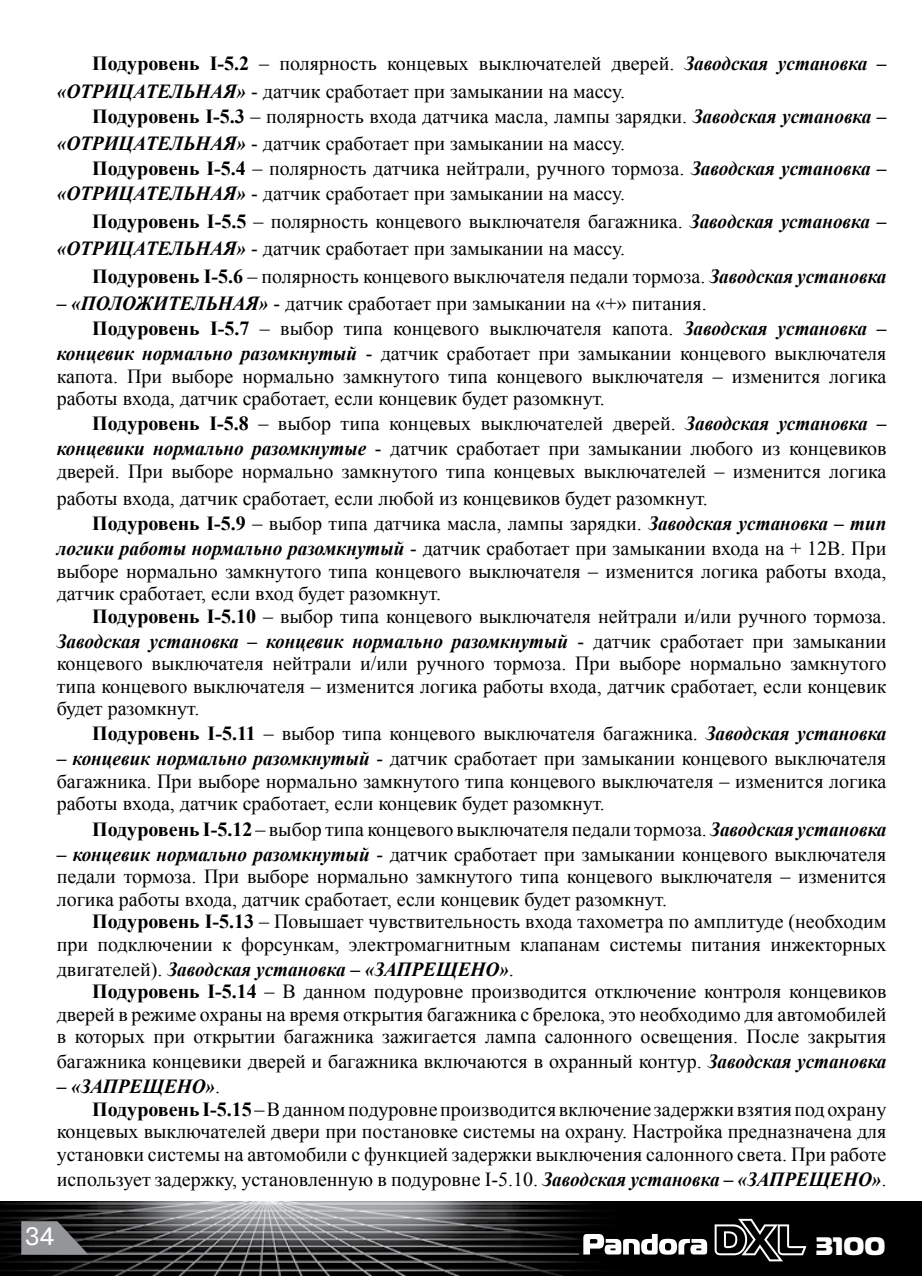
<style>
.page{position:relative;width:922px;height:1276px;background:#fff}
.page>*{position:absolute;margin:0;border:0;box-sizing:border-box;transform-origin:0 0}
.t1{font:25.25px "Magistral Black C";color:#fff}
.t2{font:25px "Pragmatica Cyrillic";color:#fff}
.t3{font:20px/22.5px "Times New Roman";color:#000}
.t4{font:italic 700 20px "Times New Roman";color:#000;scale:.96 1}
.s1{font-weight:700}
.s2{font-weight:700;font-style:italic}
.s3{font-weight:400;font-style:normal}
</style>
<div class="page">
<img style="left:0;top:1201px;width:921px;height:75px">
<hr style="left:21px;top:1253px;width:558px;height:1px;background:#939598">
<svg style="left:21px;top:1221px;width:67px;height:33px"></svg>
<div style="left:574px;top:1209px;width:240px;height:61px;background:#000"></div>
<svg style="left:583px;top:1234px;width:124px;height:20px"></svg>
<svg style="left:714px;top:1218px;width:92px;height:43px"></svg>
<p class="t3" style="left:57px;top:49px;width:831px;line-height:27.5px;text-indent:35px"><span class="s1">Подуровень I-5.2</span> – полярность концевых выключателей дверей. <span class="s2">Заводская установка – «ОТРИЦАТЕЛЬНАЯ»</span> - датчик сработает при замыкании на массу.</p>
<p class="t3" style="left:57px;top:102px;width:831px;line-height:27.5px;text-indent:35px"><span class="s1">Подуровень I-5.3</span> – полярность входа датчика масла, лампы зарядки. <span class="s2">Заводская установка – «ОТРИЦАТЕЛЬНАЯ»</span> - датчик сработает при замыкании на массу.</p>
<p class="t3" style="left:57px;top:156px;width:831px;line-height:25px;text-indent:35px"><span class="s1">Подуровень I-5.4</span> – полярность датчика нейтрали, ручного тормоза. <span class="s2">Заводская установка – «ОТРИЦАТЕЛЬНАЯ»</span> - датчик сработает при замыкании на массу.</p>
<p class="t3" style="left:57px;top:207px;width:831px;line-height:27.5px;text-indent:35px"><span class="s1">Подуровень I-5.5</span> – полярность концевого выключателя багажника. <span class="s2">Заводская установка – «ОТРИЦАТЕЛЬНАЯ»</span> - датчик сработает при замыкании на массу.</p>
<p class="t3" style="left:92px;top:264px;width:795px"><span class="s1">Подуровень I-5.6</span> – полярность концевого выключателя педали тормоза. <span class="s2">Заводская установка</span></p>
<p class="t3" style="left:57px;top:292px;width:651px"><span class="s2">– «ПОЛОЖИТЕЛЬНАЯ»</span> - датчик сработает при замыкании на «+» питания.</p>
<p class="t3" style="left:92px;top:317px;width:795px"><span class="s1">Подуровень I-5.7</span> – выбор типа концевого выключателя капота. <span class="s2">Заводская установка –</span></p>
<p class="t3" style="left:57px;top:342px;width:831px"><span class="s2">концевик нормально разомкнутый</span> - датчик сработает при замыкании концевого выключателя</p>
<p class="t3" style="left:57px;top:364px;width:831px">капота. При выборе нормально замкнутого типа концевого выключателя – изменится логика работы входа, датчик сработает, если концевик будет разомкнут.</p>
<p class="t3" style="left:57px;top:411px;width:831px;line-height:25px;text-align:right"><span class="s1">Подуровень I-5.8</span> – выбор типа концевых выключателей дверей. <span class="s2">Заводская установка – концевики нормально разомкнутые</span> - датчик сработает при замыкании любого из концевиков</p>
<p class="t3" style="left:57px;top:457px;width:831px;line-height:27.5px">дверей. При выборе нормально замкнутого типа концевых выключателей – изменится логика работы входа, датчик сработает, если любой из концевиков будет разомкнут.</p>
<p class="t3" style="left:57px;top:511px;width:831px;line-height:25px;text-align:right"><span class="s1">Подуровень I-5.9</span> – выбор типа датчика масла, лампы зарядки. <span class="s2">Заводская установка – тип логики работы нормально разомкнутый</span> - датчик сработает при замыкании входа на + 12В. При</p>
<p class="t3" style="left:57px;top:559px;width:831px">выборе нормально замкнутого типа концевого выключателя – изменится логика работы входа, датчик сработает, если вход будет разомкнут.</p>
<p class="t3" style="left:57px;top:603px;width:831px;line-height:25px;text-align:right"><span class="s1">Подуровень I-5.10</span> – выбор типа концевого выключателя нейтрали и/или ручного тормоза.<br><span class="s2">Заводская установка – концевик нормально разомкнутый</span> - датчик сработает при замыкании</p>
<p class="t3" style="left:57px;top:652px;width:831px;text-align:justify">концевого выключателя нейтрали и/или ручного тормоза. При выборе нормально замкнутого типа концевого выключателя – изменится логика работы входа, датчик сработает, если концевик будет разомкнут.</p>
<p class="t3" style="left:92px;top:722px;width:795px"><span class="s1">Подуровень I-5.11</span> – выбор типа концевого выключателя багажника. <span class="s2">Заводская установка</span></p>
<p class="t3" style="left:57px;top:747px;width:831px;text-align:justify"><span class="s2">– концевик нормально разомкнутый</span> - датчик сработает при замыкании концевого выключателя багажника. При выборе нормально замкнутого типа концевого выключателя – изменится логика работы входа, датчик сработает, если концевик будет разомкнут.</p>
<p class="t3" style="left:92px;top:817px;width:795px"><span class="s1">Подуровень I-5.12</span> – выбор типа концевого выключателя педали тормоза. <span class="s2">Заводская установка</span></p>
<p class="t3" style="left:57px;top:842px;width:831px;text-align:justify"><span class="s2">– концевик нормально разомкнутый</span> - датчик сработает при замыкании концевого выключателя педали тормоза. При выборе нормально замкнутого типа концевого выключателя – изменится логика работы входа, датчик сработает, если концевик будет разомкнут.</p>
<p class="t3" style="left:57px;top:909px;width:831px;text-align:right"><span class="s1">Подуровень I-5.13</span> – Повышает чувствительность входа тахометра по амплитуде (необходим при подключении к форсункам, электромагнитным клапанам системы питания инжекторных</p>
<p class="t4" style="left:57px;top:955px;width:477px"><span class="s3">двигателей).</span> Заводская установка – «ЗАПРЕЩЕНО»<span class="s3">.</span></p>
<p class="t3" style="left:92px;top:979px;width:795px"><span class="s1">Подуровень I-5.14</span> – В данном подуровне производится отключение контроля концевиков</p>
<p class="t3" style="left:57px;top:1002px;width:831px">дверей в режиме охраны на время открытия багажника с брелока, это необходимо для автомобилей</p>
<p class="t3" style="left:57px;top:1024px;width:831px">в которых при открытии багажника зажигается лампа салонного освещения. После закрытия</p>
<p class="t3" style="left:57px;top:1049px;width:831px">багажника концевики дверей и багажника включаются в охранный контур. <span class="s2">Заводская установка</span></p>
<p class="t4" style="left:57px;top:1072px;width:172px">– «ЗАПРЕЩЕНО»<span class="s3">.</span></p>
<p class="t3" style="left:92px;top:1097px;width:795px"><span class="s1">Подуровень I-5.15</span> – В данном подуровне производится включение задержки взятия под охрану</p>
<p class="t3" style="left:57px;top:1119px;width:831px">концевых выключателей двери при постановке системы на охрану. Настройка предназначена для</p>
<p class="t3" style="left:57px;top:1142px;width:831px">установки системы на автомобили с функцией задержки выключения салонного света. При работе</p>
<p class="t3" style="left:57px;top:1167px;width:831px">использует задержку, установленную в подуровне I-5.10. <span class="s2">Заводская установка – «ЗАПРЕЩЕНО»</span>.</p>
<p class="t2" style="left:25px;top:1223px;width:31px">34</p>
<p class="t1" style="left:815px;top:1230px;width:71px">31OO</p>
</div>
